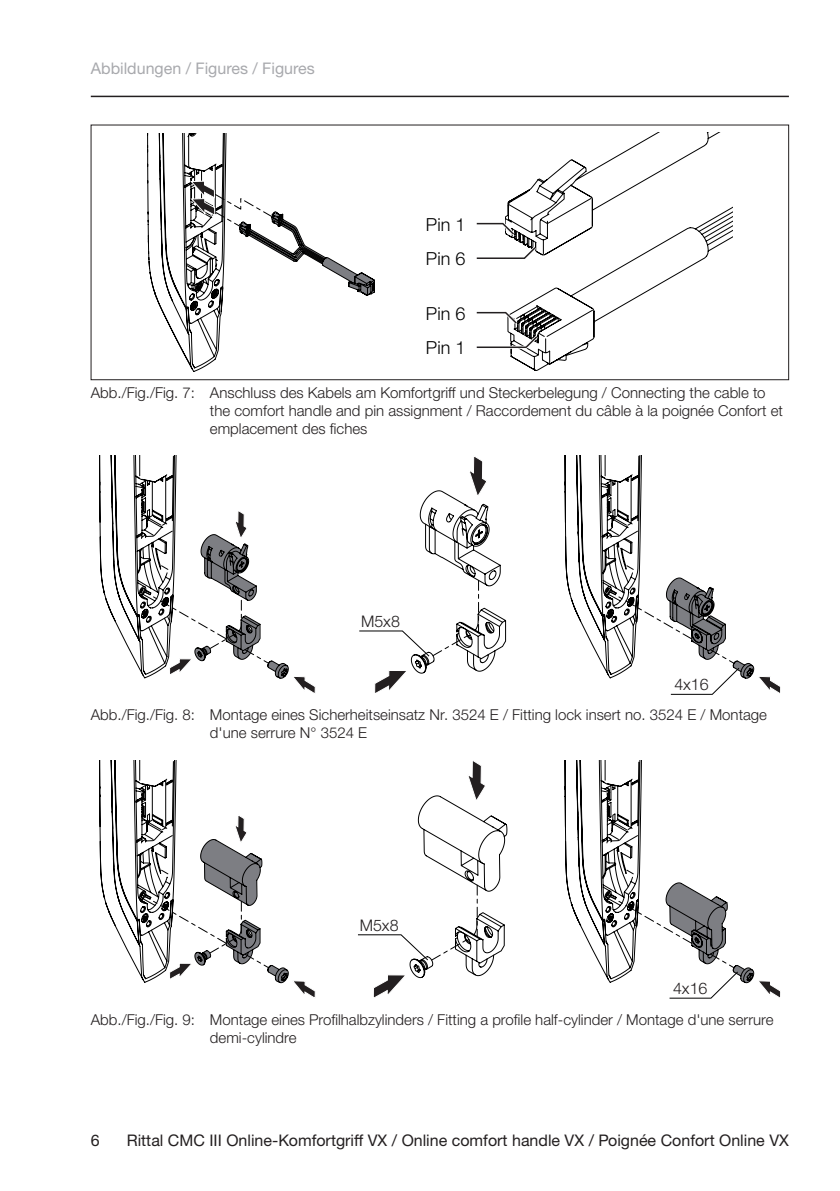
<style>
.page{position:relative;width:840px;height:1191px;background:#fff}
.page>*{position:absolute;margin:0;border:0;box-sizing:border-box;transform-origin:0 0}
.t1{font:300 18px/34.6px "Neue Helvetica For Rittal";letter-spacing:.005em;color:#000}
.t2{font:16px "Neue Helvetica For Rittal";color:#231f20}
.t3{font:16px "Neue Helvetica For Rittal";color:#a8a9ad}
.t4{font:300 16px "Neue Helvetica For Rittal";color:#231f20}
.t5{font:300 15px/18px "Neue Helvetica For Rittal";color:#231f20}
</style>
<div class="page">
<hr style="left:91px;top:96px;width:697px;height:1px;background:#231f20">
<svg style="left:147px;top:133px;width:222px;height:238px"></svg>
<svg style="left:189px;top:180px;width:185px;height:115px"></svg>
<div style="left:91px;top:125px;width:697px;height:255px;border:1px solid #231f20"></div>
<svg style="left:564px;top:456px;width:118px;height:214px"></svg>
<svg style="left:99px;top:456px;width:78px;height:217px"></svg>
<svg style="left:141px;top:508px;width:175px;height:185px"></svg>
<svg style="left:564px;top:760px;width:118px;height:214px"></svg>
<svg style="left:99px;top:760px;width:78px;height:217px"></svg>
<svg style="left:141px;top:813px;width:175px;height:184px"></svg>
<svg style="left:505px;top:132px;width:226px;height:238px"></svg>
<svg style="left:476px;top:221px;width:64px;height:129px"></svg>
<svg style="left:359px;top:456px;width:147px;height:237px"></svg>
<svg style="left:605px;top:578px;width:176px;height:117px"></svg>
<svg style="left:358px;top:760px;width:149px;height:238px"></svg>
<svg style="left:605px;top:883px;width:176px;height:116px"></svg>
<p class="t3" style="left:91px;top:59px;width:225px">Abbildungen / Figures / Figures</p>
<p class="t1" style="left:425px;top:207px;width:41px">Pin 1<br>Pin 6</p>
<p class="t1" style="left:425px;top:296px;width:41px">Pin 6<br>Pin 1</p>
<p class="t5" style="left:210px;top:383px;width:574px;text-indent:-119px">Abb./Fig./Fig. 7: Anschluss des Kabels am Komfortgriff und Steckerbelegung / Connecting the cable to the comfort handle and pin assignment / Raccordement du câble à la poignée Confort et emplacement des fiches</p>
<p class="t4" style="left:361px;top:611px;width:40px">M5x8</p>
<p class="t4" style="left:674px;top:675px;width:36px">4x16</p>
<p class="t5" style="left:210px;top:706px;width:558px;text-indent:-119px">Abb./Fig./Fig. 8: Montage eines Sicherheitseinsatz Nr. 3524 E / Fitting lock insert no. 3524 E / Montage d'une serrure N° 3524 E</p>
<p class="t4" style="left:359px;top:915px;width:40px">M5x8</p>
<p class="t4" style="left:672px;top:978px;width:36px">4x16</p>
<p class="t5" style="left:210px;top:1010px;width:564px;text-indent:-119px">Abb./Fig./Fig. 9: Montage eines Profilhalbzylinders / Fitting a profile half-cylinder / Montage d'une serrure demi-cylindre</p>
<p class="t2" style="left:91px;top:1130px;width:10px">6</p>
<p class="t2" style="left:127px;top:1130px;width:663px">Rittal CMC III Online-Komfortgriff VX / Online comfort handle VX / Poignée Confort Online VX</p>
</div>
